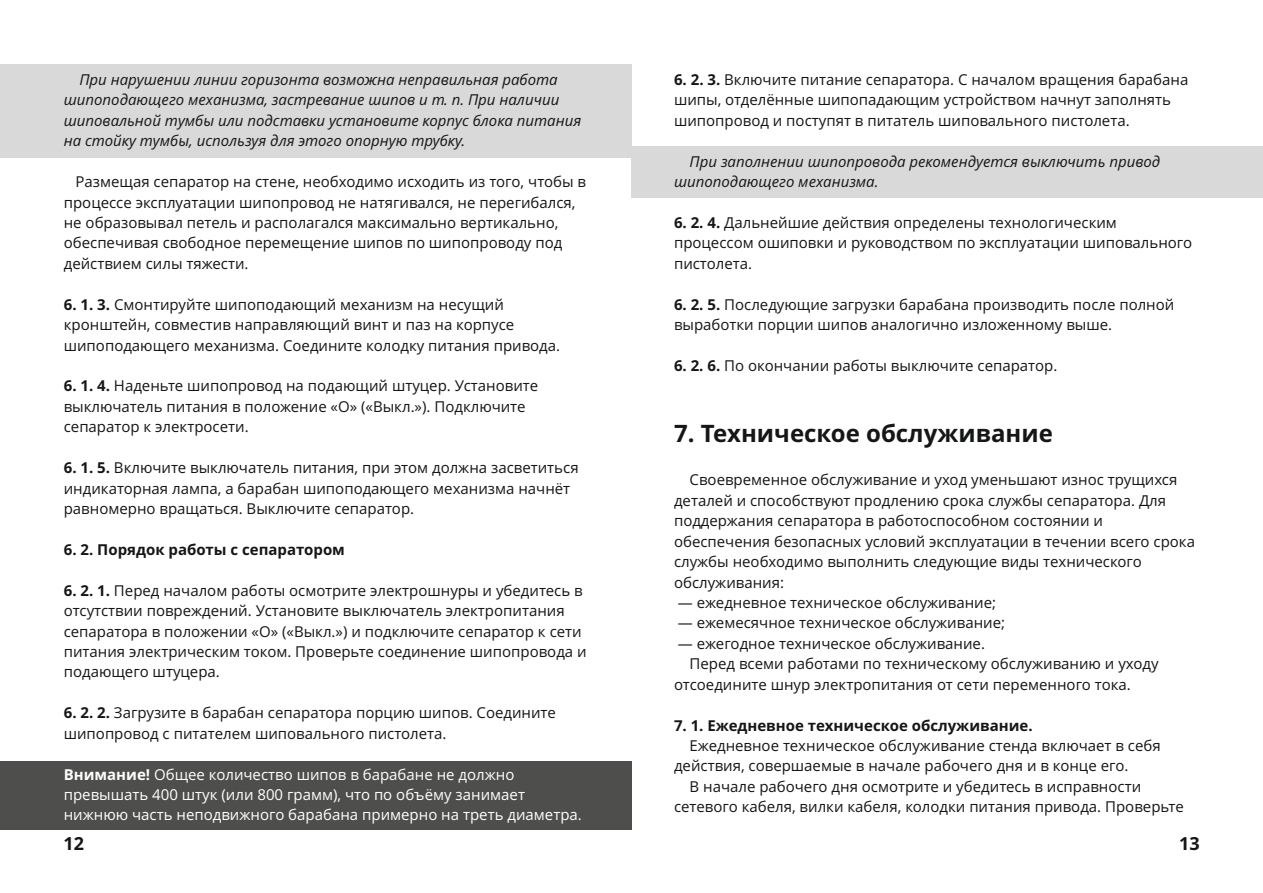
<style>
.page{position:relative;width:1263px;height:893px;background:#fff}
.page>*{position:absolute;margin:0;border:0;box-sizing:border-box;transform-origin:0 0}
.t1{font:700 24px "Open Sans";color:#151616}
.t2{font:700 18px "Open Sans";color:#151616}
.t3{font:15px/20.4px "Open Sans";color:#151616}
.t4{font:italic 15px/20.4px "Open Sans";color:#151616}
.t5{font:15px/20.4px "Open Sans";color:#fff}
.t6{font:700 15px "Open Sans";color:#151616}
.s1{font-weight:700}
</style>
<div class="page">
<div style="left:631px;top:146px;width:632px;height:51px;background:#d9d9da"></div>
<div style="left:0;top:64px;width:631px;height:93px;background:#d9d9da"></div>
<div style="left:0;top:761px;width:631px;height:68px;background:#4e4e4d"></div>
<p class="t4" style="left:64px;top:71px;width:519px;text-indent:16px">При нарушении линии горизонта возможна неправильная работа шипоподающего механизма, застревание шипов и т. п. При наличии шиповальной тумбы или подставки установите корпус блока питания на стойку тумбы, используя для этого опорную трубку.</p>
<p class="t3" style="left:64px;top:173px;width:524px;text-indent:12px">Размещая сепаратор на стене, необходимо исходить из того, чтобы в процессе эксплуатации шипопровод не натягивался, не перегибался, не образовывал петель и располагался максимально вертикально, обеспечивая свободное перемещение шипов по шипопроводу под действием силы тяжести.</p>
<p class="t3" style="left:64px;top:296px;width:498px"><span class="s1">6. 1. 3.</span> Смонтируйте шипоподающий механизм на несущий кронштейн, совместив направляющий винт и паз на корпусе шипоподающего механизма. Соедините колодку питания привода.</p>
<p class="t3" style="left:64px;top:377px;width:476px"><span class="s1">6. 1. 4.</span> Наденьте шипопровод на подающий штуцер. Установите выключатель питания в положение «О» («Выкл.»). Подключите сепаратор к электросети.</p>
<p class="t3" style="left:64px;top:459px;width:516px"><span class="s1">6. 1. 5.</span> Включите выключатель питания, при этом должна засветиться индикаторная лампа, а барабан шипоподающего механизма начнёт равномерно вращаться. Выключите сепаратор.</p>
<p class="t6" style="left:64px;top:543px;width:283px">6. 2. Порядок работы с сепаратором</p>
<p class="t3" style="left:64px;top:582px;width:524px"><span class="s1">6. 2. 1.</span> Перед началом работы осмотрите электрошнуры и убедитесь в отсутствии повреждений. Установите выключатель электропитания сепаратора в положении «О» («Выкл.») и подключите сепаратор к сети питания электрическим током. Проверьте соединение шипопровода и подающего штуцера.</p>
<p class="t3" style="left:64px;top:704px;width:494px"><span class="s1">6. 2. 2.</span> Загрузите в барабан сепаратора порцию шипов. Соедините шипопровод с питателем шиповального пистолета.</p>
<p class="t5" style="left:64px;top:765px;width:520px"><span class="s1">Внимание!</span> Общее количество шипов в барабане не должно превышать 400 штук (или 800 грамм), что по объёму занимает нижнюю часть неподвижного барабана примерно на треть диаметра.</p>
<p class="t3" style="left:674px;top:71px;width:516px"><span class="s1">6. 2. 3.</span> Включите питание сепаратора. С началом вращения барабана шипы, отделённые шипопадающим устройством начнут заполнять шипопровод и поступят в питатель шиповального пистолета.</p>
<p class="t4" style="left:674px;top:153px;width:488px;text-indent:16px">При заполнении шипопровода рекомендуется выключить привод шипоподающего механизма.</p>
<p class="t3" style="left:674px;top:214px;width:520px"><span class="s1">6. 2. 4.</span> Дальнейшие действия определены технологическим процессом ошиповки и руководством по эксплуатации шиповального пистолета.</p>
<p class="t3" style="left:674px;top:296px;width:502px"><span class="s1">6. 2. 5.</span> Последующие загрузки барабана производить после полной выработки порции шипов аналогично изложенному выше.</p>
<p class="t3" style="left:674px;top:357px;width:385px"><span class="s1">6. 2. 6.</span> По окончании работы выключите сепаратор.</p>
<h1 class="t1" style="left:674px;top:424px;width:380px">7. Техническое обслуживание</h1>
<p class="t3" style="left:674px;top:471px;width:523px;text-indent:16px">Своевременное обслуживание и уход уменьшают износ трущихся деталей и способствуют продлению срока службы сепаратора. Для поддержания сепаратора в работоспособном состоянии и обеспечения безопасных условий эксплуатации в течении всего срока службы необходимо выполнить следующие виды технического обслуживания:</p>
<p class="t3" style="left:678px;top:594px;width:320px">— ежедневное техническое обслуживание;</p>
<p class="t3" style="left:678px;top:614px;width:329px">— ежемесячное техническое обслуживание;</p>
<p class="t3" style="left:678px;top:635px;width:309px">— ежегодное техническое обслуживание.</p>
<p class="t3" style="left:690px;top:655px;width:470px">Перед всеми работами по техническому обслуживанию и уходу</p>
<p class="t3" style="left:674px;top:676px;width:458px">отсоедините шнур электропитания от сети переменного тока.</p>
<p class="t6" style="left:674px;top:719px;width:360px">7. 1. Ежедневное техническое обслуживание.</p>
<p class="t3" style="left:674px;top:737px;width:488px;text-indent:16px">Ежедневное техническое обслуживание стенда включает в себя действия, совершаемые в начале рабочего дня и в конце его.</p>
<p class="t3" style="left:674px;top:778px;width:511px;text-indent:16px">В начале рабочего дня осмотрите и убедитесь в исправности сетевого кабеля, вилки кабеля, колодки питания привода. Проверьте</p>
<p class="t2" style="left:63px;top:837px;width:22px">12</p>
<p class="t2" style="left:1179px;top:836px;width:22px">13</p>
</div>
